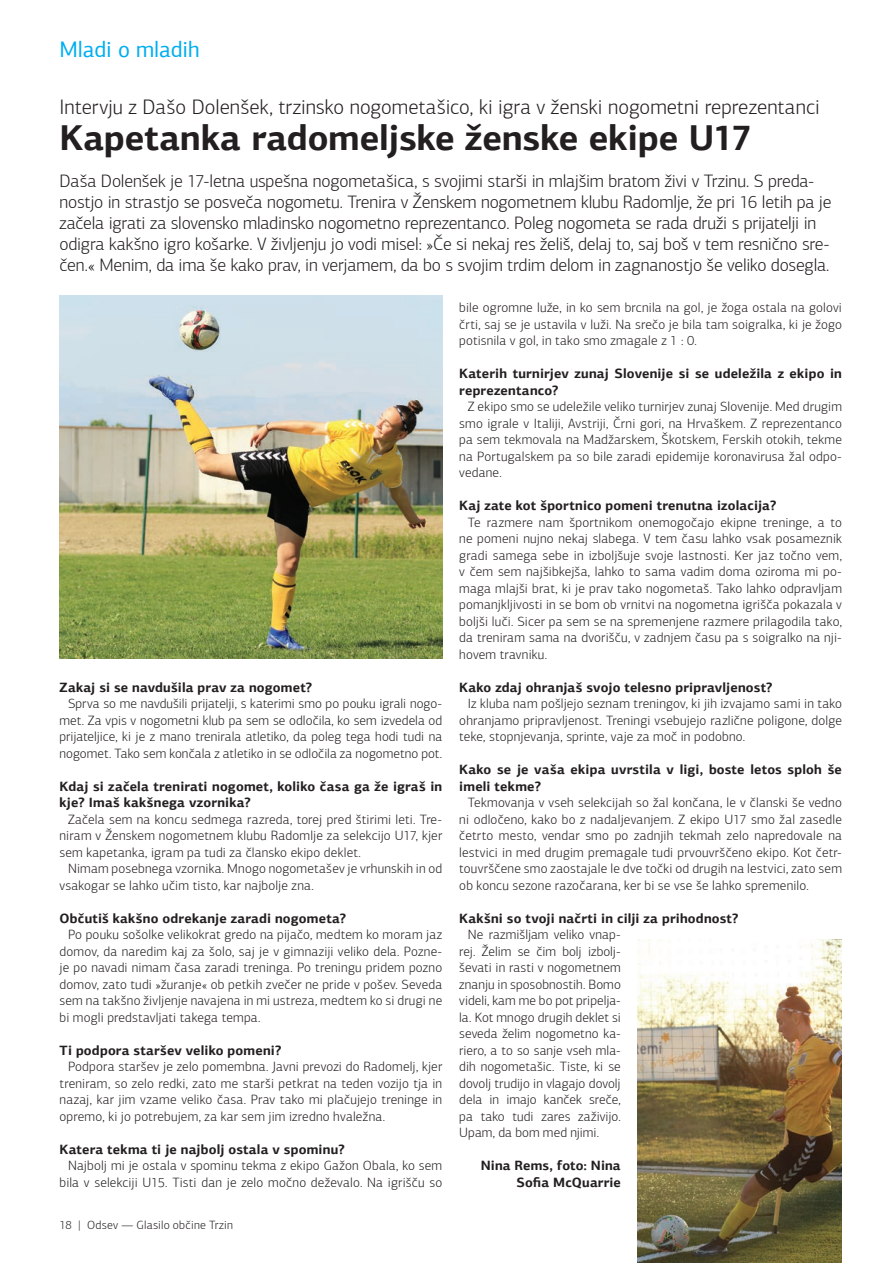
<style>
.page{position:relative;width:893px;height:1263px;background:#fff}
.page>*{position:absolute;margin:0;border:0;box-sizing:border-box;transform-origin:0 0}
.t1{font:700 36px "PF Agora Sans Pro";color:#231f20}
.t2{font:22.5px "PF Agora Sans Pro";letter-spacing:-.005em;color:#00aeef}
.t3{font:300 21px "PF Agora Sans Pro";color:#231f20}
.t4{font:300 18px/21px "PF Agora Sans Pro";letter-spacing:-.01em;color:#231f20}
.t5{font:300 13.5px/16.5px "PF Agora Sans Pro";letter-spacing:.01em;color:#231f20;text-align:justify}
.t6{font:700 13.5px/16.5px "PF Agora Sans Pro";letter-spacing:.015em;color:#231f20}
.t7{font:300 12px "PF Agora Sans Pro";letter-spacing:.015em;color:#231f20}
</style>
<div class="page">
<img style="left:60px;top:296px;width:382px;height:363px">
<img style="left:638px;top:939px;width:204px;height:324px">
<h2 class="t2" style="left:60px;top:35px;width:142px">Mladi o mladih</h2>
<h3 class="t3" style="left:60px;top:94px;width:762px">Intervju z Dašo Dolenšek, trzinsko nogometašico, ki igra v ženski nogometni reprezentanci</h3>
<h1 class="t1" style="left:60px;top:114px;width:694px">Kapetanka radomeljske ženske ekipe U17</h1>
<p class="t4" style="left:60px;top:171px;width:773px">Daša Dolenšek je 17-letna uspešna nogometašica, s svojimi starši in mlajšim bratom živi v Trzinu. S preda&shy;nostjo in strastjo se posveča nogometu. Trenira v Ženskem nogometnem klubu Radomlje, že pri 16 letih pa je začela igrati za slovensko mladinsko nogometno reprezentanco. Poleg nogometa se rada druži s prijatelji in odigra kakšno igro košarke. V življenju jo vodi misel: »Če si nekaj res želiš, delaj to, saj boš v tem resnično sre&shy;čen.« Menim, da ima še kako prav, in verjamem, da bo s svojim trdim delom in zagnanostjo še veliko dosegla.</p>
<p class="t6" style="left:60px;top:679px;width:254px">Zakaj si se navdušila prav za nogomet?</p>
<p class="t5" style="left:60px;top:696px;width:384px;text-indent:8px">Sprva so me navdušili prijatelji, s katerimi smo po pouku igrali nogo&shy;met. Za vpis v nogometni klub pa sem se odločila, ko sem izvedela od prijateljice, ki je z mano trenirala atletiko, da poleg tega hodi tudi na nogomet. Tako sem končala z atletiko in se odločila za nogometno pot.</p>
<p class="t6" style="left:60px;top:778px;width:384px">Kdaj si začela trenirati nogomet, koliko časa ga že igraš in kje? Imaš kakšnega vzornika?</p>
<p class="t5" style="left:60px;top:811px;width:384px;text-indent:8px">Začela sem na koncu sedmega razreda, torej pred štirimi leti. Tre&shy;niram v Ženskem nogometnem klubu Radomlje za selekcijo U17, kjer sem kapetanka, igram pa tudi za člansko ekipo deklet.</p>
<p class="t5" style="left:60px;top:861px;width:384px;text-indent:9px">Nimam posebnega vzornika. Mnogo nogometašev je vrhunskih in od vsakogar se lahko učim tisto, kar najbolje zna.</p>
<p class="t6" style="left:60px;top:910px;width:288px">Občutiš kakšno odrekanje zaradi nogometa?</p>
<p class="t5" style="left:60px;top:927px;width:384px;text-indent:9px">Po pouku sošolke velikokrat gredo na pijačo, medtem ko moram jaz domov, da naredim kaj za šolo, saj je v gimnaziji veliko dela. Pozne&shy;je po navadi nimam časa zaradi treninga. Po treningu pridem pozno domov, zato tudi »žuranje« ob petkih zvečer ne pride v pošev. Seveda sem na takšno življenje navajena in mi ustreza, medtem ko si drugi ne bi mogli predstavljati takega tempa.</p>
<p class="t6" style="left:60px;top:1042px;width:224px">Ti podpora staršev veliko pomeni?</p>
<p class="t5" style="left:60px;top:1059px;width:384px;text-indent:9px">Podpora staršev je zelo pomembna. Javni prevozi do Radomelj, kjer treniram, so zelo redki, zato me starši petkrat na teden vozijo tja in nazaj, kar jim vzame veliko časa. Prav tako mi plačujejo treninge in opremo, ki jo potrebujem, za kar sem jim izredno hvaležna.</p>
<p class="t6" style="left:60px;top:1141px;width:287px">Katera tekma ti je najbolj ostala v spominu?</p>
<p class="t5" style="left:60px;top:1157px;width:384px;text-align:right">Najbolj mi je ostala v spominu tekma z ekipo Gažon Obala, ko sem bila v selekciji U15. Tisti dan je zelo močno deževalo. Na igrišču so</p>
<p class="t7" style="left:60px;top:1218px;width:175px">18 | Odsev — Glasilo občine Trzin</p>
<p class="t5" style="left:459px;top:299px;width:384px">bile ogromne luže, in ko sem brcnila na gol, je žoga ostala na golovi črti, saj se je ustavila v luži. Na srečo je bila tam soigralka, ki je žogo potisnila v gol, in tako smo zmagale z 1 : 0.</p>
<p class="t6" style="left:459px;top:365px;width:384px">Katerih turnirjev zunaj Slovenije si se udeležila z ekipo in reprezentanco?</p>
<p class="t5" style="left:459px;top:398px;width:384px;text-indent:9px">Z ekipo smo se udeležile veliko turnirjev zunaj Slovenije. Med drugim smo igrale v Italiji, Avstriji, Črni gori, na Hrvaškem. Z reprezentanco pa sem tekmovala na Madžarskem, Škotskem, Ferskih otokih, tekme na Portugalskem pa so bile zaradi epidemije koronavirusa žal odpo&shy;vedane.</p>
<p class="t6" style="left:459px;top:497px;width:319px">Kaj zate kot športnico pomeni trenutna izolacija?</p>
<p class="t5" style="left:459px;top:514px;width:384px;text-indent:9px">Te razmere nam športnikom onemogočajo ekipne treninge, a to ne pomeni nujno nekaj slabega. V tem času lahko vsak posameznik gradi samega sebe in izboljšuje svoje lastnosti. Ker jaz točno vem, v čem sem najšibkejša, lahko to sama vadim doma oziroma mi po&shy;maga mlajši brat, ki je prav tako nogometaš. Tako lahko odpravljam pomanjkljivosti in se bom ob vrnitvi na nogometna igrišča pokazala v boljši luči. Sicer pa sem se na spremenjene razmere prilagodila tako, da treniram sama na dvorišču, v zadnjem času pa s soigralko na nji&shy;hovem travniku.</p>
<p class="t6" style="left:459px;top:679px;width:315px">Kako zdaj ohranjaš svojo telesno pripravljenost?</p>
<p class="t5" style="left:459px;top:695px;width:384px;text-indent:9px">Iz kluba nam pošljejo seznam treningov, ki jih izvajamo sami in tako ohranjamo pripravljenost. Treningi vsebujejo različne poligone, dolge teke, stopnjevanja, sprinte, vaje za moč in podobno.</p>
<p class="t6" style="left:459px;top:761px;width:384px">Kako se je vaša ekipa uvrstila v ligi, boste letos sploh še imeli tekme?</p>
<p class="t5" style="left:459px;top:794px;width:384px;text-indent:9px">Tekmovanja v vseh selekcijah so žal končana, le v članski še vedno ni odločeno, kako bo z nadaljevanjem. Z ekipo U17 smo žal zasedle četrto mesto, vendar smo po zadnjih tekmah zelo napredovale na lestvici in med drugim premagale tudi prvouvrščeno ekipo. Kot četr&shy;touvrščene smo zaostajale le dve točki od drugih na lestvici, zato sem ob koncu sezone razočarana, ker bi se vse še lahko spremenilo.</p>
<p class="t6" style="left:459px;top:910px;width:281px">Kakšni so tvoji načrti in cilji za prihodnost?</p>
<p class="t5" style="left:459px;top:926px;width:163px;text-indent:9px">Ne razmišljam veliko vnap&shy;rej. Želim se čim bolj izbolj&shy;ševati in rasti v nogometnem znanju in sposobnostih. Bomo videli, kam me bo pot pripelja&shy;la. Kot mnogo drugih deklet si seveda želim nogometno ka&shy;riero, a to so sanje vseh mla&shy;dih nogometašic. Tiste, ki se dovolj trudijo in vlagajo dovolj dela in imajo kanček sreče, pa tako tudi zares zaživijo.<br>Upam, da bom med njimi.</p>
<p class="t6" style="left:481px;top:1157px;width:142px;text-align:right">Nina Rems, foto: Nina<br>Sofia McQuarrie</p>
</div>
